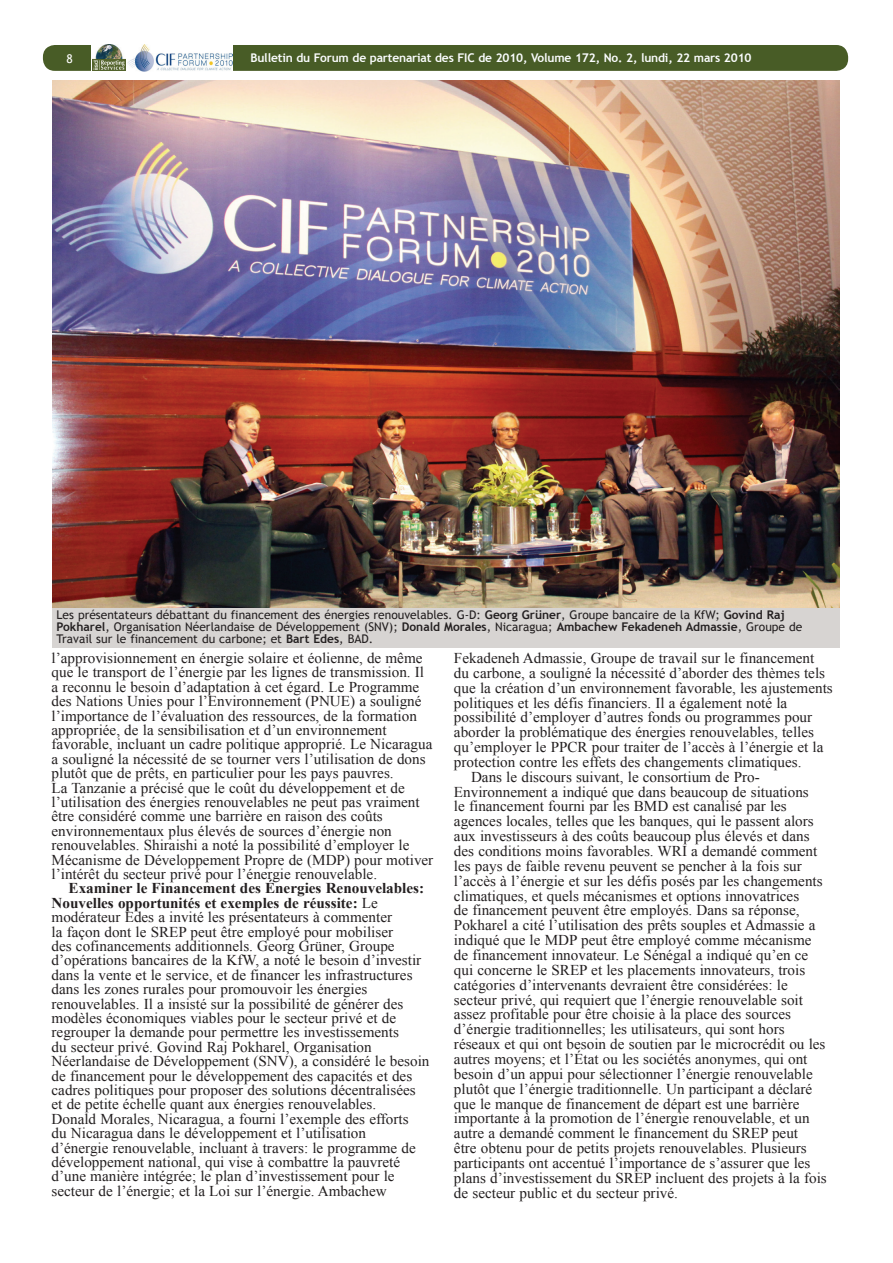
<style>
.page{position:relative;width:893px;height:1263px;background:#fff}
.page>*{position:absolute;margin:0;border:0;box-sizing:border-box;transform-origin:0 0}
.t1{font:15px/14.4px "Times New Roman";color:#231f20}
.t2{font:12px/12px "Trebuchet MS";color:#231f20}
.t3{font:700 12px "Trebuchet MS";letter-spacing:-.015em;color:#fbfdfe}
.t4{font:12px "Trebuchet MS";color:#fff}
.s1{font-weight:700}
</style>
<div class="page">
<div style="left:43px;top:45px;width:805px;height:26px;background:#485c26;border-radius:12px"></div>
<svg style="left:91px;top:44px;width:23px;height:27px"></svg>
<img style="left:92px;top:45px;width:34px;height:26px">
<div style="left:126px;top:45px;width:107px;height:26px;background:#fff"></div>
<img style="left:128px;top:45px;width:104px;height:26px">
<img style="left:52px;top:81px;width:788px;height:527px">
<div style="left:52px;top:608px;width:788px;height:39px;background:#d7d4d2"></div>
<p class="t4" style="left:67px;top:51px;width:8px">8</p>
<p class="t3" style="left:250px;top:50px;width:503px">Bulletin du Forum de partenariat des FIC de 2010, Volume 172, No. 2, lundi, 22 mars 2010</p>
<p class="t2" style="left:57px;top:609px;width:747px">Les présentateurs débattant du financement des énergies renouvelables. G-D: <span class="s1">Georg Grüner</span>, Groupe bancaire de la KfW; <span class="s1">Govind Raj<br>Pokharel</span>, Organisation Néerlandaise de Développement (SNV); <span class="s1">Donald Morales</span>, Nicaragua; <span class="s1">Ambachew Fekadeneh Admassie</span>, Groupe de<br>Travail sur le financement du carbone; et <span class="s1">Bart Edes</span>, BAD.</p>
<p class="t1" style="left:52px;top:650px;width:383px">l’approvisionnement en énergie solaire et éolienne, de même que le transport de l’énergie par les lignes de transmission. Il a reconnu le besoin d’adaptation à cet égard. Le Programme des Nations Unies pour l’Environnement (PNUE) a souligné l’importance de l’évaluation des ressources, de la formation appropriée, de la sensibilisation et d’un environnement favorable, incluant un cadre politique approprié. Le Nicaragua a souligné la nécessité de se tourner vers l’utilisation de dons plutôt que de prêts, en particulier pour les pays pauvres.<br>La Tanzanie a précisé que le coût du développement et de l’utilisation des énergies renouvelables ne peut pas vraiment être considéré comme une barrière en raison des coûts environnementaux plus élevés de sources d’énergie non renouvelables. Shiraishi a noté la possibilité d’employer le Mécanisme de Développement Propre de (MDP) pour motiver l’intérêt du secteur privé pour l’énergie renouvelable.</p>
<p class="t1" style="left:52px;top:881px;width:379px;text-indent:17px"><span class="s1">Examiner le Financement des Énergies Renouvelables:<br>Nouvelles opportunités et exemples de réussite:</span> Le modérateur Edes a invité les présentateurs à commenter<br>la façon dont le SREP peut être employé pour mobiliser<br>des cofinancements additionnels. Georg Grüner, Groupe d’opérations bancaires de la KfW, a noté le besoin d’investir dans la vente et le service, et de financer les infrastructures dans les zones rurales pour promouvoir les énergies renouvelables. Il a insisté sur la possibilité de générer des modèles économiques viables pour le secteur privé et de regrouper la demande pour permettre les investissements<br>du secteur privé. Govind Raj Pokharel, Organisation Néerlandaise de Développement (SNV), a considéré le besoin de financement pour le développement des capacités et des cadres politiques pour proposer des solutions décentralisées et de petite échelle quant aux énergies renouvelables.<br>Donald Morales, Nicaragua, a fourni l’exemple des efforts<br>du Nicaragua dans le développement et l’utilisation<br>d’énergie renouvelable, incluant à travers: le programme de développement national, qui vise à combattre la pauvreté d’une manière intégrée; le plan d’investissement pour le secteur de l’énergie; et la Loi sur l’énergie. Ambachew</p>
<p class="t1" style="left:454px;top:650px;width:362px">Fekadeneh Admassie, Groupe de travail sur le financement</p>
<p class="t1" style="left:454px;top:665px;width:373px">du carbone, a souligné la nécessité d’aborder des thèmes tels</p>
<p class="t1" style="left:454px;top:680px;width:380px">que la création d’un environnement favorable, les ajustements</p>
<p class="t1" style="left:454px;top:695px;width:335px">politiques et les défis financiers. Il a également noté la</p>
<p class="t1" style="left:454px;top:710px;width:360px">possibilité d’employer d’autres fonds ou programmes pour</p>
<p class="t1" style="left:454px;top:725px;width:362px">aborder la problématique des énergies renouvelables, telles</p>
<p class="t1" style="left:454px;top:740px;width:371px">qu’employer le PPCR pour traiter de l’accès à l’énergie et la</p>
<p class="t1" style="left:454px;top:754px;width:349px">protection contre les effets des changements climatiques.</p>
<p class="t1" style="left:471px;top:769px;width:290px">Dans le discours suivant, le consortium de Pro-</p>
<p class="t1" style="left:454px;top:784px;width:356px">Environnement a indiqué que dans beaucoup de situations</p>
<p class="t1" style="left:454px;top:799px;width:334px">le financement fourni par les BMD est canalisé par les</p>
<p class="t1" style="left:454px;top:814px;width:361px">agences locales, telles que les banques, qui le passent alors</p>
<p class="t1" style="left:454px;top:829px;width:357px">aux investisseurs à des coûts beaucoup plus élevés et dans</p>
<p class="t1" style="left:454px;top:843px;width:365px">des conditions moins favorables. WRI a demandé comment</p>
<p class="t1" style="left:454px;top:858px;width:349px">les pays de faible revenu peuvent se pencher à la fois sur</p>
<p class="t1" style="left:454px;top:873px;width:370px">l’accès à l’énergie et sur les défis posés par les changements</p>
<p class="t1" style="left:454px;top:888px;width:347px">climatiques, et quels mécanismes et options innovatrices</p>
<p class="t1" style="left:454px;top:903px;width:347px">de financement peuvent être employés. Dans sa réponse,</p>
<p class="t1" style="left:454px;top:918px;width:363px">Pokharel a cité l’utilisation des prêts souples et Admassie a</p>
<p class="t1" style="left:454px;top:933px;width:359px">indiqué que le MDP peut être employé comme mécanisme</p>
<p class="t1" style="left:454px;top:947px;width:356px">de financement innovateur. Le Sénégal a indiqué qu’en ce</p>
<p class="t1" style="left:454px;top:962px;width:353px">qui concerne le SREP et les placements innovateurs, trois</p>
<p class="t1" style="left:454px;top:977px;width:335px">catégories d’intervenants devraient être considérées: le</p>
<p class="t1" style="left:454px;top:992px;width:351px">secteur privé, qui requiert que l’énergie renouvelable soit</p>
<p class="t1" style="left:454px;top:1007px;width:339px">assez profitable pour être choisie à la place des sources</p>
<p class="t1" style="left:454px;top:1022px;width:332px">d’énergie traditionnelles; les utilisateurs, qui sont hors</p>
<p class="t1" style="left:454px;top:1037px;width:373px">réseaux et qui ont besoin de soutien par le microcrédit ou les</p>
<p class="t1" style="left:454px;top:1051px;width:355px">autres moyens; et l’État ou les sociétés anonymes, qui ont</p>
<p class="t1" style="left:454px;top:1066px;width:360px">besoin d’un appui pour sélectionner l’énergie renouvelable</p>
<p class="t1" style="left:454px;top:1081px;width:360px">plutôt que l’énergie traditionnelle. Un participant a déclaré</p>
<p class="t1" style="left:454px;top:1096px;width:347px">que le manque de financement de départ est une barrière</p>
<p class="t1" style="left:454px;top:1111px;width:357px">importante à la promotion de l’énergie renouvelable, et un</p>
<p class="t1" style="left:454px;top:1126px;width:346px">autre a demandé comment le financement du SREP peut</p>
<p class="t1" style="left:454px;top:1140px;width:354px">être obtenu pour de petits projets renouvelables. Plusieurs</p>
<p class="t1" style="left:454px;top:1155px;width:358px">participants ont accentué l’importance de s’assurer que les</p>
<p class="t1" style="left:454px;top:1170px;width:374px">plans d’investissement du SREP incluent des projets à la fois</p>
<p class="t1" style="left:454px;top:1185px;width:225px">de secteur public et du secteur privé.</p>
</div>
